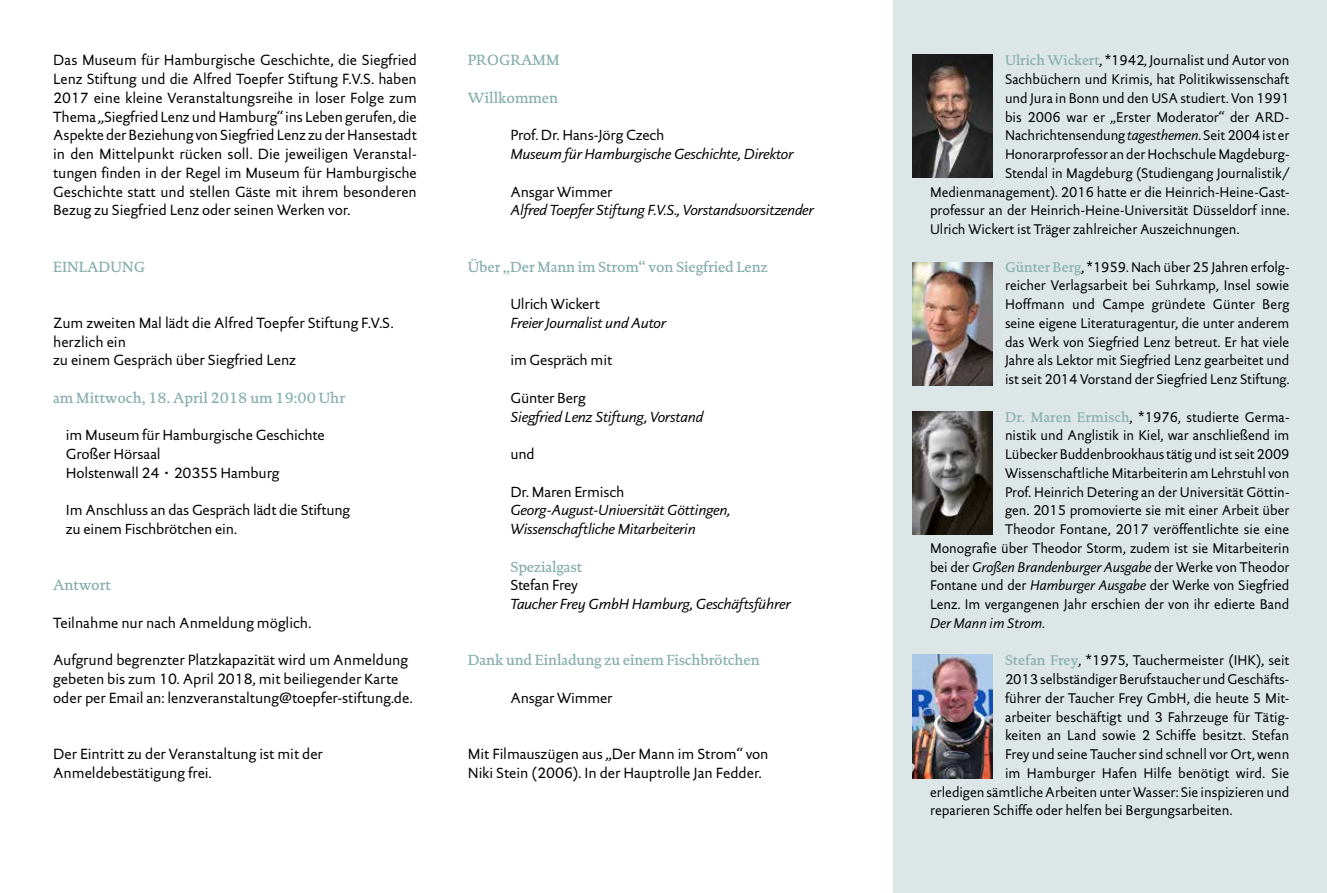
<style>
.page{position:relative;width:1327px;height:893px;background:#fff}
.page>*{position:absolute;margin:0;border:0;box-sizing:border-box;transform-origin:0 0}
.t1{font:15px/18.8px "DTL Documenta Sans T";color:#000}
.t2{font:500 15px "DTL Documenta T";color:#89afaf;scale:.96 1}
.t3{font:14.85px/18.8px "DTL Documenta Sans T";letter-spacing:-.01em;color:#000}
.t4{font:italic 14.85px/18.8px "DTL Documenta Sans T";letter-spacing:-.01em;color:#000}
.t5{font:500 14.85px "DTL Documenta T";letter-spacing:-.01em;color:#89afaf}
.t6{font:14.25px/18.8px "DTL Documenta Sans T";color:#000;text-align:justify}
.t7{font:italic 14.25px "DTL Documenta Sans T";letter-spacing:-.005em;color:#000}
.s1{font-family:"DTL Documenta T";font-weight:500;color:#89afaf}
.s2{font-style:italic}
.s3{font-style:normal}
</style>
<div class="page">
<div style="left:893px;top:0;width:434px;height:893px;background:#dce6e6"></div>
<img style="left:912px;top:54px;width:80px;height:124px">
<img style="left:912px;top:262px;width:80px;height:124px">
<img style="left:912px;top:411px;width:80px;height:123px">
<img style="left:912px;top:655px;width:80px;height:123px">
<p class="t1" style="left:53px;top:51px;width:365px;text-align:justify">Das Museum für Hamburgische Geschichte, die Siegfried Lenz Stiftung und die Alfred Toepfer Stiftung F.V.S. haben 2017 eine kleine Veranstaltungsreihe in loser Folge zum Thema „Siegfried Lenz und Hamburg“ ins Leben gerufen, die Aspekte der Beziehung von Siegfried Lenz zu der Hansestadt in den Mittelpunkt rücken soll. Die jeweiligen Veranstal&shy;tungen finden in der Regel im Museum für Hamburgische Geschichte statt und stellen Gäste mit ihrem besonderen Bezug zu Siegfried Lenz oder seinen Werken vor.</p>
<p class="t2" style="left:53px;top:257px;width:97px">EINLADUNG</p>
<p class="t1" style="left:53px;top:313px;width:342px">Zum zweiten Mal lädt die Alfred Toepfer Stiftung F.V.S. herzlich ein<br>zu einem Gespräch über Siegfried Lenz</p>
<p class="t2" style="left:53px;top:389px;width:305px">am Mittwoch, 18. April 2018 um 19:00 Uhr</p>
<p class="t3" style="left:66px;top:426px;width:260px">im Museum für Hamburgische Geschichte<br>Großer Hörsaal<br>Holstenwall 24 · 20355 Hamburg</p>
<p class="t3" style="left:66px;top:501px;width:286px">Im Anschluss an das Gespräch lädt die Stiftung zu einem Fischbrötchen ein.</p>
<p class="t2" style="left:53px;top:576px;width:62px">Antwort</p>
<p class="t1" style="left:53px;top:613px;width:260px">Teilnahme nur nach Anmeldung möglich.</p>
<p class="t1" style="left:53px;top:651px;width:361px">Aufgrund begrenzter Platzkapazität wird um Anmeldung gebeten bis zum 10. April 2018, mit beiliegender Karte oder per Email an: lenzveranstaltung@toepfer-stiftung.de.</p>
<p class="t1" style="left:53px;top:744px;width:271px">Der Eintritt zu der Veranstaltung ist mit der<br>Anmeldebestätigung frei.</p>
<p class="t2" style="left:468px;top:51px;width:97px">PROGRAMM</p>
<p class="t2" style="left:468px;top:89px;width:96px">Willkommen</p>
<p class="t3" style="left:510px;top:126px;width:156px">Prof. Dr. Hans-Jörg Czech</p>
<p class="t4" style="left:510px;top:144px;width:284px">Museum für Hamburgische Geschichte, Direktor</p>
<p class="t3" style="left:510px;top:182px;width:104px">Ansgar Wimmer</p>
<p class="t4" style="left:510px;top:200px;width:305px">Alfred Toepfer Stiftung F.V.S., Vorstandsvorsitzender</p>
<p class="t5" style="left:468px;top:258px;width:301px">Über „Der Mann im Strom“ von Siegfried Lenz</p>
<p class="t3" style="left:510px;top:294px;width:91px">Ulrich Wickert</p>
<p class="t4" style="left:510px;top:313px;width:157px">Freier Journalist und Autor</p>
<p class="t3" style="left:510px;top:351px;width:103px">im Gespräch mit</p>
<p class="t3" style="left:510px;top:388px;width:77px">Günter Berg</p>
<p class="t4" style="left:510px;top:407px;width:194px">Siegfried Lenz Stiftung, Vorstand</p>
<p class="t3" style="left:510px;top:444px;width:26px">und</p>
<p class="t3" style="left:510px;top:482px;width:115px">Dr. Maren Ermisch</p>
<p class="t4" style="left:510px;top:500px;width:222px">Georg-August-Universität Göttingen,<br>Wissenschaftliche Mitarbeiterin</p>
<p class="t5" style="left:510px;top:558px;width:73px">Spezialgast</p>
<p class="t3" style="left:510px;top:576px;width:69px">Stefan Frey</p>
<p class="t4" style="left:510px;top:594px;width:282px">Taucher Frey GmbH Hamburg, Geschäftsführer</p>
<p class="t5" style="left:468px;top:651px;width:293px">Dank und Einladung zu einem Fischbrötchen</p>
<p class="t3" style="left:510px;top:688px;width:104px">Ansgar Wimmer</p>
<p class="t1" style="left:468px;top:744px;width:302px">Mit Filmauszügen aus „Der Mann im Strom“ von<br>Niki Stein (2006). In der Hauptrolle Jan Fedder.</p>
<p class="t6" style="left:1005px;top:51px;width:286px"><span class="s1">Ulrich Wickert</span>, *1942, Journalist und Autor von</p>
<p class="t6" style="left:1005px;top:70px;width:286px">Sachbüchern und Krimis, hat Politikwissenschaft</p>
<p class="t6" style="left:1005px;top:88px;width:286px">und Jura in Bonn und den USA studiert. Von 1991</p>
<p class="t6" style="left:1005px;top:107px;width:286px">bis 2006 war er „Erster Moderator“ der ARD-</p>
<p class="t6" style="left:1005px;top:126px;width:286px">Nachrichtensendung <span class="s2">tagesthemen</span>. Seit 2004 ist er</p>
<p class="t6" style="left:1005px;top:145px;width:286px">Honorarprofessor an der Hochschule Magdeburg-</p>
<p class="t6" style="left:1005px;top:163px;width:286px">Stendal in Magdeburg (Studiengang Journalistik/</p>
<p class="t6" style="left:930px;top:182px;width:361px">Medienmanagement). 2016 hatte er die Heinrich-Heine-Gast-</p>
<p class="t6" style="left:930px;top:201px;width:361px">professur an der Heinrich-Heine-Universität Düsseldorf inne.</p>
<p class="t6" style="left:930px;top:220px;width:311px">Ulrich Wickert ist Träger zahlreicher Auszeichnungen.</p>
<p class="t6" style="left:1005px;top:257px;width:286px"><span class="s1">Günter Berg</span>, *1959. Nach über 25 Jahren erfolg&shy;reicher Verlagsarbeit bei Suhrkamp, Insel sowie Hoffmann und Campe gründete Günter Berg seine eigene Literaturagentur, die unter anderem das Werk von Siegfried Lenz betreut. Er hat viele Jahre als Lektor mit Siegfried Lenz gearbeitet und ist seit 2014 Vorstand der Siegfried Lenz Stiftung.</p>
<p class="t6" style="left:1005px;top:407px;width:286px"><span class="s1">Dr. Maren Ermisch</span>, *1976, studierte Germa-</p>
<p class="t6" style="left:1005px;top:426px;width:286px">nistik und Anglistik in Kiel, war anschließend im</p>
<p class="t6" style="left:1005px;top:445px;width:286px">Lübecker Buddenbrookhaus tätig und ist seit 2009</p>
<p class="t6" style="left:1005px;top:463px;width:286px">Wissenschaftliche Mitarbeiterin am Lehrstuhl von</p>
<p class="t6" style="left:1005px;top:482px;width:286px">Prof. Heinrich Detering an der Universität Göttin-</p>
<p class="t6" style="left:1005px;top:501px;width:286px">gen. 2015 promovierte sie mit einer Arbeit über</p>
<p class="t6" style="left:1005px;top:520px;width:286px">Theodor Fontane, 2017 veröffentlichte sie eine</p>
<p class="t6" style="left:930px;top:538px;width:361px">Monografie über Theodor Storm, zudem ist sie Mitarbeiterin</p>
<p class="t7" style="left:930px;top:558px;width:361px"><span class="s3">bei der</span> Großen Brandenburger Ausgabe <span class="s3">der Werke von Theodor</span></p>
<p class="t6" style="left:930px;top:576px;width:361px">Fontane und der <span class="s2">Hamburger Ausgabe</span> der Werke von Siegfried</p>
<p class="t6" style="left:930px;top:595px;width:361px">Lenz. Im vergangenen Jahr erschien der von ihr edierte Band</p>
<p class="t7" style="left:930px;top:614px;width:116px">Der Mann im Strom<span class="s3">.</span></p>
<p class="t6" style="left:1005px;top:651px;width:286px"><span class="s1">Stefan Frey</span>, *1975, Tauchermeister (IHK), seit</p>
<p class="t6" style="left:1005px;top:670px;width:286px">2013 selbständiger Berufstaucher und Geschäfts-</p>
<p class="t6" style="left:1005px;top:688px;width:285px">führer der Taucher Frey GmbH, die heute 5 Mit-</p>
<p class="t6" style="left:1005px;top:707px;width:286px">arbeiter beschäftigt und 3 Fahrzeuge für Tätig-</p>
<p class="t6" style="left:1005px;top:726px;width:286px">keiten an Land sowie 2 Schiffe besitzt. Stefan</p>
<p class="t6" style="left:1005px;top:745px;width:286px">Frey und seine Taucher sind schnell vor Ort, wenn</p>
<p class="t6" style="left:1005px;top:763px;width:286px">im Hamburger Hafen Hilfe benötigt wird. Sie</p>
<p class="t6" style="left:930px;top:782px;width:361px">erledigen sämtliche Arbeiten unter Wasser: Sie inspizieren und</p>
<p class="t6" style="left:930px;top:801px;width:304px">reparieren Schiffe oder helfen bei Bergungsarbeiten.</p>
</div>
